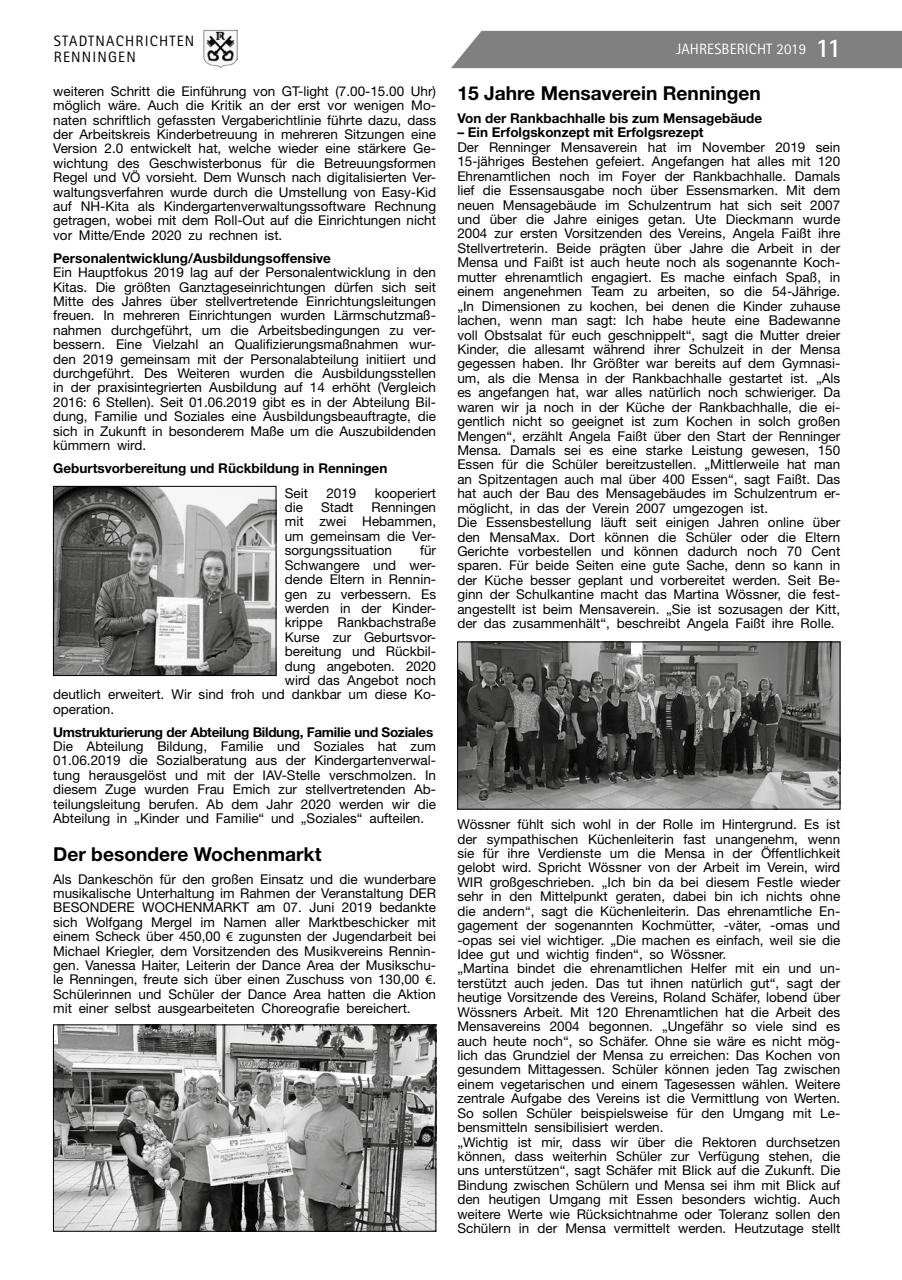
<style>
.page{position:relative;width:902px;height:1280px;background:#fff}
.page>*{position:absolute;margin:0;border:0;box-sizing:border-box;transform-origin:0 0}
.t1{font:700 19.2px "Helvetica Neue";color:#000}
.t2{font:15px/16.5px "Rotis Sans Serif";letter-spacing:.08em;color:#000}
.t3{font:15px "Rotis Sans Serif";letter-spacing:.01em;color:#fff}
.t4{font:13.5px/14.4px "Helvetica Neue";color:#000;text-align:justify}
.t5{font:700 13.5px "Helvetica Neue";color:#000}
.t6{font:700 13.5px "Helvetica Neue";letter-spacing:-.02em;color:#000}
.s1{font-weight:700;font-size:27px}
.s2{font-family:"Myriad Pro"}
</style>
<div class="page">
<img style="left:204px;top:30px;width:33px;height:38px">
<div style="left:451px;top:31px;width:450px;height:37px;background:#808080"></div>
<img style="left:55px;top:488px;width:219px;height:186px">
<div style="left:53px;top:486px;width:223px;height:190px;border:1px solid #000"></div>
<img style="left:55px;top:1026px;width:379px;height:203px">
<div style="left:53px;top:1024px;width:383px;height:207px;border:1px solid #000"></div>
<img style="left:459px;top:644px;width:379px;height:163px">
<div style="left:457px;top:642px;width:383px;height:167px;border:1px solid #000"></div>
<p class="t2" style="left:54px;top:32px;width:142px">STADTNACHRICHTEN<br>RENNINGEN</p>
<p class="t3" style="left:676px;top:40px;width:15px">JAHRE</p>
<p class="t3" style="left:714px;top:40px;width:24px">SBERICHT</p>
<p class="t3" style="left:776px;top:40px;width:66px">2019 <span class="s1">11</span></p>
<p class="t4" style="left:53px;top:83px;width:384px">weiteren Schritt die Einführung von GT-light (7.00-15.00 Uhr) möglich wäre. Auch die Kritik an der erst vor wenigen Mo&shy;naten schriftlich gefassten Vergaberichtlinie führte dazu, dass der Arbeitskreis Kinderbetreuung in mehreren Sitzungen eine Version 2.0 entwickelt hat, welche wieder eine stärkere Ge&shy;wichtung des Geschwisterbonus für die Betreuungsformen Regel und VÖ vorsieht. Dem Wunsch nach digitalisierten Ver&shy;waltungsverfahren wurde durch die Umstellung von Easy-Kid auf NH-Kita als Kindergartenverwaltungssoftware Rechnung getragen, wobei mit dem Roll-Out auf die Einrichtungen nicht vor Mitte/Ende 2020 zu rechnen ist.</p>
<p class="t5" style="left:53px;top:249px;width:279px">Personalentwicklung/Ausbildungsoffensive</p>
<p class="t4" style="left:53px;top:265px;width:384px">Ein Hauptfokus 2019 lag auf der Personalentwicklung in den Kitas. Die größten Ganztageseinrichtungen dürfen sich seit Mitte des Jahres über stellvertretende Einrichtungsleitungen freuen. In mehreren Einrichtungen wurden Lärmschutzmaß&shy;nahmen durchgeführt, um die Arbeitsbedingungen zu ver&shy;bessern. Eine Vielzahl an Qualifizierungsmaßnahmen wur&shy;den 2019 gemeinsam mit der Personalabteilung initiiert und durchgeführt. Des Weiteren wurden die Ausbildungsstellen in der praxisintegrierten Ausbildung auf 14 erhöht (Vergleich 2016: 6 Stellen). Seit 01.06.2019 gibt es in der Abteilung Bil&shy;dung, Familie und Soziales eine Ausbildungsbeauftragte, die sich in Zukunft in besonderem Maße um die Auszubildenden kümmern wird.</p>
<p class="t5" style="left:53px;top:460px;width:336px">Geburtsvorbereitung und Rückbildung in Renningen</p>
<p class="t4" style="left:285px;top:485px;width:25px">Seit</p>
<p class="t4" style="left:326px;top:485px;width:32px">2019</p>
<p class="t4" style="left:375px;top:485px;width:63px">kooperiert</p>
<p class="t4" style="left:285px;top:500px;width:20px">die</p>
<p class="t4" style="left:321px;top:500px;width:34px">Stadt</p>
<h1 class="t1" style="left:457px;top:81px;width:305px">15 Jahre Mensaverein Renningen</h1>
<p class="t5" style="left:457px;top:110px;width:306px">Von der Rankbachhalle bis zum Mensagebäude</p>
<p class="t5" style="left:457px;top:124px;width:248px">– Ein Erfolgskonzept mit Erfolgsrezept</p>
<p class="t4" style="left:457px;top:140px;width:384px;text-align:left">Der Renninger Mensaverein hat im November 2019 sein 15-jähriges Bestehen gefeiert. Angefangen hat alles mit 120<br>Ehrenamtlichen noch im Foyer der Rankbachhalle. Damals lief die Essensausgabe noch über Essensmarken. Mit dem neuen Mensagebäude im Schulzentrum hat sich seit 2007 und über die Jahre einiges getan. Ute Dieckmann wurde 2004 zur ersten Vorsitzenden des Vereins, Angela Faißt ihre Stellvertreterin. Beide prägten über Jahre die Arbeit in der Mensa und Faißt ist auch heute noch als sogenannte Koch&shy;mutter ehrenamtlich engagiert. Es mache einfach Spaß, in einem angenehmen Team zu arbeiten, so die 54-Jährige. „In Dimensionen zu kochen, bei denen die Kinder zuhause lachen, wenn man sagt: Ich habe heute eine Badewanne voll Obstsalat für euch geschnippelt“, sagt die Mutter dreier Kinder, die allesamt während ihrer Schulzeit in der Mensa gegessen haben. Ihr Größter war bereits auf dem Gymnasi&shy;um, als die Mensa in der Rankbachhalle gestartet ist. „Als es angefangen hat, war alles natürlich noch schwieriger. Da waren wir ja noch in der Küche der Rankbachhalle, die ei&shy;gentlich nicht so geeignet ist zum Kochen in solch großen Mengen“, erzählt Angela Faißt über den Start der Renninger Mensa. Damals sei es eine starke Leistung gewesen, 150<br>Essen für die Schüler bereitzustellen. „Mittlerweile hat man an Spitzentagen auch mal über 400 Essen“, sagt Faißt. Das hat auch der Bau des Mensagebäudes im Schulzentrum er&shy;möglicht, in das der Verein 2007 umgezogen ist.<br>Die Essensbestellung läuft seit einigen Jahren online über den MensaMax. Dort können die Schüler oder die Eltern Gerichte vorbestellen und können dadurch noch 70 Cent sparen. Für beide Seiten eine gute Sache, denn so kann in der Küche besser geplant und vorbereitet werden. Seit Be&shy;ginn der Schulkantine macht das Martina Wössner, die fest&shy;angestellt ist beim Mensaverein. „Sie ist sozusagen der Kitt, der das zusammenhält“, beschreibt Angela Faißt ihre Rolle.</p>
<p class="t4" style="left:285px;top:500px;width:153px;text-indent:87px">Renningen mit zwei Hebammen, um gemeinsam die Ver&shy;sorgungssituation</p>
<p class="t4" style="left:420px;top:543px;width:17px">für</p>
<p class="t4" style="left:285px;top:557px;width:153px">Schwangere und wer-</p>
<p class="t4" style="left:285px;top:572px;width:153px">dende Eltern in Rennin-</p>
<p class="t4" style="left:285px;top:586px;width:153px">gen zu verbessern. Es</p>
<p class="t4" style="left:285px;top:601px;width:153px">werden in der Kinder-</p>
<p class="t4" style="left:285px;top:615px;width:153px">krippe Rankbachstraße</p>
<p class="t4" style="left:285px;top:629px;width:153px">Kurse zur Geburtsvor-</p>
<p class="t4" style="left:285px;top:644px;width:153px">bereitung und Rückbil-</p>
<p class="t4" style="left:285px;top:658px;width:153px">dung angeboten. 2020</p>
<p class="t4" style="left:285px;top:673px;width:153px">wird das Angebot noch</p>
<p class="t4" style="left:53px;top:687px;width:384px">deutlich erweitert. Wir sind froh und dankbar um diese Ko-</p>
<p class="t4" style="left:53px;top:701px;width:63px">operation.</p>
<p class="t6" style="left:53px;top:723px;width:381px">Umstrukturierung der Abteilung Bildung, Familie und Soziales</p>
<p class="t4" style="left:53px;top:739px;width:384px">Die Abteilung Bildung, Familie und Soziales hat zum 01.06.2019 die Sozialberatung aus der Kindergartenverwal&shy;tung herausgelöst und mit der IAV-Stelle verschmolzen. In diesem Zuge wurden Frau Emich zur stellvertretenden Ab&shy;teilungsleitung berufen. Ab dem Jahr 2020 werden wir die Abteilung in „Kinder und Familie“ und „Soziales“ aufteilen.</p>
<h1 class="t1" style="left:53px;top:842px;width:270px">Der besondere Wochenmarkt</h1>
<p class="t4" style="left:53px;top:871px;width:384px">Als Dankeschön für den großen Einsatz und die wunderbare musikalische Unterhaltung im Rahmen der Veranstaltung DER BESONDERE WOCHENMARKT am 07. Juni 2019 bedankte sich Wolfgang Mergel im Namen aller Marktbeschicker mit einem Scheck über 450,00 <span class="s2">€</span> zugunsten der Jugendarbeit bei Michael Kriegler, dem Vorsitzenden des Musikvereins Rennin&shy;gen. Vanessa Haiter, Leiterin der Dance Area der Musikschu&shy;le Renningen, freute sich über einen Zuschuss von 130,00 <span class="s2">€</span>.<br>Schülerinnen und Schüler der Dance Area hatten die Aktion mit einer selbst ausgearbeiteten Choreografie bereichert.</p>
<p class="t4" style="left:457px;top:817px;width:384px;text-align:left">Wössner fühlt sich wohl in der Rolle im Hintergrund. Es ist der sympathischen Küchenleiterin fast unangenehm, wenn sie für ihre Verdienste um die Mensa in der Öffentlichkeit gelobt wird. Spricht Wössner von der Arbeit im Verein, wird WIR großgeschrieben. „Ich bin da bei diesem Festle wieder sehr in den Mittelpunkt geraten, dabei bin ich nichts ohne die andern“, sagt die Küchenleiterin. Das ehrenamtliche En&shy;gagement der sogenannten Kochmütter, -väter, -omas und -opas sei viel wichtiger. „Die machen es einfach, weil sie die Idee gut und wichtig finden“, so Wössner.<br>„Martina bindet die ehrenamtlichen Helfer mit ein und un&shy;terstützt auch jeden. Das tut ihnen natürlich gut“, sagt der heutige Vorsitzende des Vereins, Roland Schäfer, lobend über Wössners Arbeit. Mit 120 Ehrenamtlichen hat die Arbeit des Mensavereins 2004 begonnen. „Ungefähr so viele sind es auch heute noch“, so Schäfer. Ohne sie wäre es nicht mög&shy;lich das Grundziel der Mensa zu erreichen: Das Kochen von gesundem Mittagessen. Schüler können jeden Tag zwischen einem vegetarischen und einem Tagesessen wählen. Weitere zentrale Aufgabe des Vereins ist die Vermittlung von Werten.<br>So sollen Schüler beispielsweise für den Umgang mit Le&shy;bensmitteln sensibilisiert werden.<br>„Wichtig ist mir, dass wir über die Rektoren durchsetzen können, dass weiterhin Schüler zur Verfügung stehen, die uns unterstützen“, sagt Schäfer mit Blick auf die Zukunft. Die Bindung zwischen Schülern und Mensa sei ihm mit Blick auf den heutigen Umgang mit Essen besonders wichtig. Auch weitere Werte wie Rücksichtnahme oder Toleranz sollen den Schülern in der Mensa vermittelt werden. Heutzutage stellt</p>
</div>
